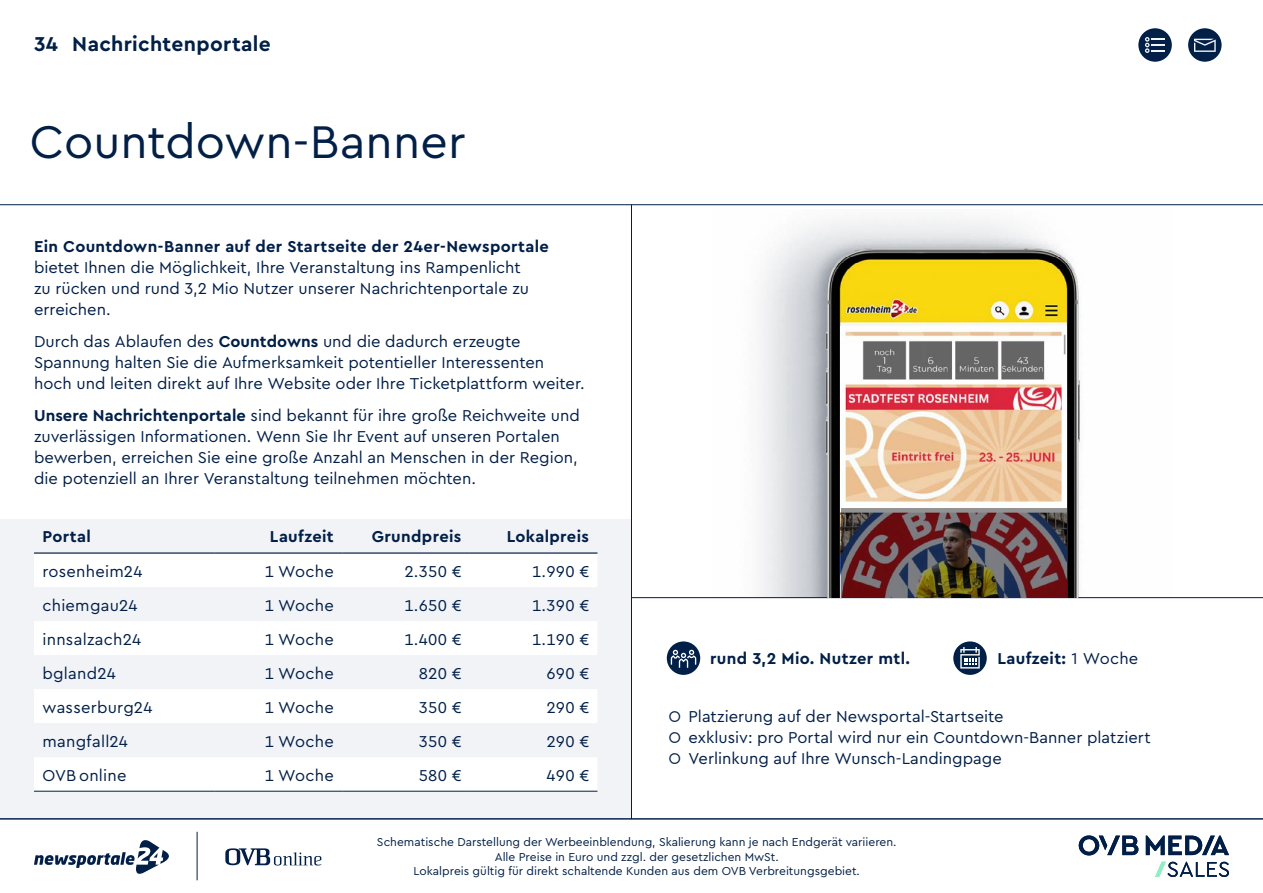
<style>
.page{position:relative;width:1263px;height:893px;background:#fff}
.page>*{position:absolute;margin:0;border:0;box-sizing:border-box;transform-origin:0 0}
.t1{font:48px "Cera Pro";letter-spacing:.005em;color:#021f47}
.t2{font:700 21px "Cera Pro";letter-spacing:.015em;color:#021f47}
.t3{font:16.5px/21px "Cera Pro";color:#021f47}
.t4{font:700 16.5px "Cera Pro";letter-spacing:.02em;color:#021f47}
.t5{font:12px/14.4px "Cera Pro";color:#021f47;text-align:center}
.s1{font-weight:700}
.s2{font-weight:400}
</style>
<div class="page">
<div style="left:1188px;top:28px;width:33px;height:34px;background:#021f47;border-radius:50%"></div>
<svg style="left:1194px;top:39px;width:22px;height:13px"></svg>
<div style="left:1138px;top:28px;width:34px;height:34px;background:#021f47;border-radius:50%"></div>
<svg style="left:1145px;top:37px;width:19px;height:16px"></svg>
<div style="left:0;top:519px;width:631px;height:300px;background:#f1f3f7"></div>
<hr style="left:197px;top:832px;width:1px;height:48px;background:#021f47">
<svg style="left:225px;top:848px;width:96px;height:17px"></svg>
<svg style="left:34px;top:840px;width:135px;height:34px"></svg>
<hr style="left:631px;top:597px;width:632px;height:1px;background:#021f47">
<svg style="left:953px;top:641px;width:34px;height:34px"></svg>
<svg style="left:960px;top:647px;width:20px;height:21px"></svg>
<div style="left:667px;top:641px;width:33px;height:34px;background:#021f47;border-radius:50%"></div>
<svg style="left:671px;top:650px;width:25px;height:18px"></svg>
<img style="left:760px;top:219px;width:320px;height:378px">
<img style="left:841px;top:326px;width:225px;height:183px">
<img style="left:841px;top:509px;width:225px;height:89px">
<hr style="left:631px;top:205px;width:1px;height:614px;background:#021f47">
<svg style="left:34px;top:554px;width:563px;height:237px;fill:#fff"></svg>
<hr style="left:34px;top:791px;width:181px;height:1px;background:#021f47">
<hr style="left:215px;top:791px;width:127px;height:1px;background:#021f47">
<hr style="left:342px;top:791px;width:128px;height:1px;background:#021f47">
<hr style="left:470px;top:791px;width:127px;height:1px;background:#021f47">
<hr style="left:34px;top:552px;width:181px;height:2px;background:#021f47">
<hr style="left:215px;top:552px;width:127px;height:2px;background:#021f47">
<hr style="left:342px;top:552px;width:128px;height:2px;background:#021f47">
<hr style="left:470px;top:552px;width:127px;height:2px;background:#021f47">
<hr style="left:0;top:204px;width:1263px;height:1px;background:#021f47">
<hr style="left:0;top:819px;width:1263px;height:1px;background:#021f47">
<svg style="left:1079px;top:835px;width:59px;height:20px"></svg>
<svg style="left:1146px;top:836px;width:83px;height:19px"></svg>
<svg style="left:1155px;top:862px;width:74px;height:15px"></svg>
<p class="t2" style="left:30px;top:30px;width:355px">OVB Newsportale / Digital, Mobile</p>
<p class="t2" style="left:72px;top:30px;width:200px">Nachrichtenportale</p>
<p class="t2" style="left:34px;top:30px;width:26px">34</p>
<h1 class="t1" style="left:30px;top:110px;width:437px">Countdown-Banner</h1>
<p class="t4" style="left:34px;top:236px;width:516px">Ein Countdown-Banner auf der Startseite der 24er-Newsportale</p>
<p class="t3" style="left:34px;top:256px;width:497px">bietet Ihnen die Möglichkeit, Ihre Veranstaltung ins Rampenlicht zu rücken und rund 3,2 Mio Nutzer unserer Nachrichten portale zu erreichen.</p>
<p class="t3" style="left:34px;top:330px;width:552px">Durch das Ablaufen des <span class="s1">Countdowns</span> und die dadurch erzeugte<br>Spannung halten Sie die Aufmerksamkeit potentieller Interessenten hoch und leiten direkt auf Ihre Website oder Ihre Ticketplattform weiter.</p>
<p class="t3" style="left:34px;top:404px;width:547px"><span class="s1">Unsere Nachrichtenportale</span> sind bekannt für ihre große Reichweite und zuverlässigen Informationen. Wenn Sie Ihr Event auf unseren Portalen bewerben, erreichen Sie eine große Anzahl an Menschen in der Region, die potenziell an Ihrer Veranstaltung teilnehmen möchten.</p>
<p class="t4" style="left:43px;top:526px;width:50px">Portal</p>
<p class="t4" style="left:270px;top:526px;width:65px">Laufzeit</p>
<p class="t4" style="left:372px;top:526px;width:91px">Grundpreis</p>
<p class="t4" style="left:507px;top:526px;width:84px">Lokalpreis</p>
<p class="t3" style="left:43px;top:560px;width:101px">rosenheim24</p>
<p class="t3" style="left:265px;top:560px;width:71px">1 Woche</p>
<p class="t3" style="left:404px;top:560px;width:58px">2.350 €</p>
<p class="t3" style="left:532px;top:560px;width:58px">1.990 €</p>
<p class="t3" style="left:43px;top:594px;width:96px">chiemgau24</p>
<p class="t3" style="left:265px;top:594px;width:71px">1 Woche</p>
<p class="t3" style="left:404px;top:594px;width:58px">1.650 €</p>
<p class="t3" style="left:532px;top:594px;width:58px">1.390 €</p>
<p class="t3" style="left:43px;top:628px;width:100px">innsalzach24</p>
<p class="t3" style="left:265px;top:628px;width:71px">1 Woche</p>
<p class="t3" style="left:404px;top:628px;width:58px">1.400 €</p>
<p class="t3" style="left:532px;top:628px;width:58px">1.190 €</p>
<p class="t3" style="left:43px;top:662px;width:75px">bgland24</p>
<p class="t3" style="left:265px;top:662px;width:71px">1 Woche</p>
<p class="t3" style="left:419px;top:662px;width:44px">820 €</p>
<p class="t3" style="left:546px;top:662px;width:44px">690 €</p>
<p class="t3" style="left:43px;top:696px;width:111px">wasserburg24</p>
<p class="t3" style="left:265px;top:696px;width:71px">1 Woche</p>
<p class="t3" style="left:419px;top:696px;width:44px">350 €</p>
<p class="t3" style="left:546px;top:696px;width:44px">290 €</p>
<p class="t3" style="left:43px;top:730px;width:87px">mangfall24</p>
<p class="t3" style="left:265px;top:730px;width:71px">1 Woche</p>
<p class="t3" style="left:419px;top:730px;width:44px">350 €</p>
<p class="t3" style="left:546px;top:730px;width:44px">290 €</p>
<p class="t3" style="left:43px;top:764px;width:86px">OVB online</p>
<p class="t3" style="left:265px;top:764px;width:71px">1 Woche</p>
<p class="t3" style="left:419px;top:764px;width:44px">580 €</p>
<p class="t3" style="left:546px;top:764px;width:44px">490 €</p>
<p class="t4" style="left:710px;top:647px;width:201px">rund 3,2 Mio. Nutzer mtl.</p>
<p class="t4" style="left:997px;top:647px;width:143px">Laufzeit: <span class="s2">1 Woche</span></p>
<p class="t3" style="left:669px;top:705px;width:336px">○ Platzierung auf der Newsportal-Startseite</p>
<p class="t3" style="left:669px;top:726px;width:483px">○ exklusiv: pro Portal wird nur ein Countdown-Banner platziert</p>
<p class="t3" style="left:669px;top:747px;width:334px">○ Verlinkung auf Ihre Wunsch-Landingpage</p>
<p class="t5" style="left:377px;top:835px;width:521px">Schematische Darstellung der Werbeeinblendung, Skalierung kann je nach Endgerät variieren.<br>Alle Preise in Euro und zzgl. der gesetzlichen MwSt.<br>Lokalpreis gültig für direkt schaltende Kunden aus dem OVB Verbreitungsgebiet.</p>
</div>
